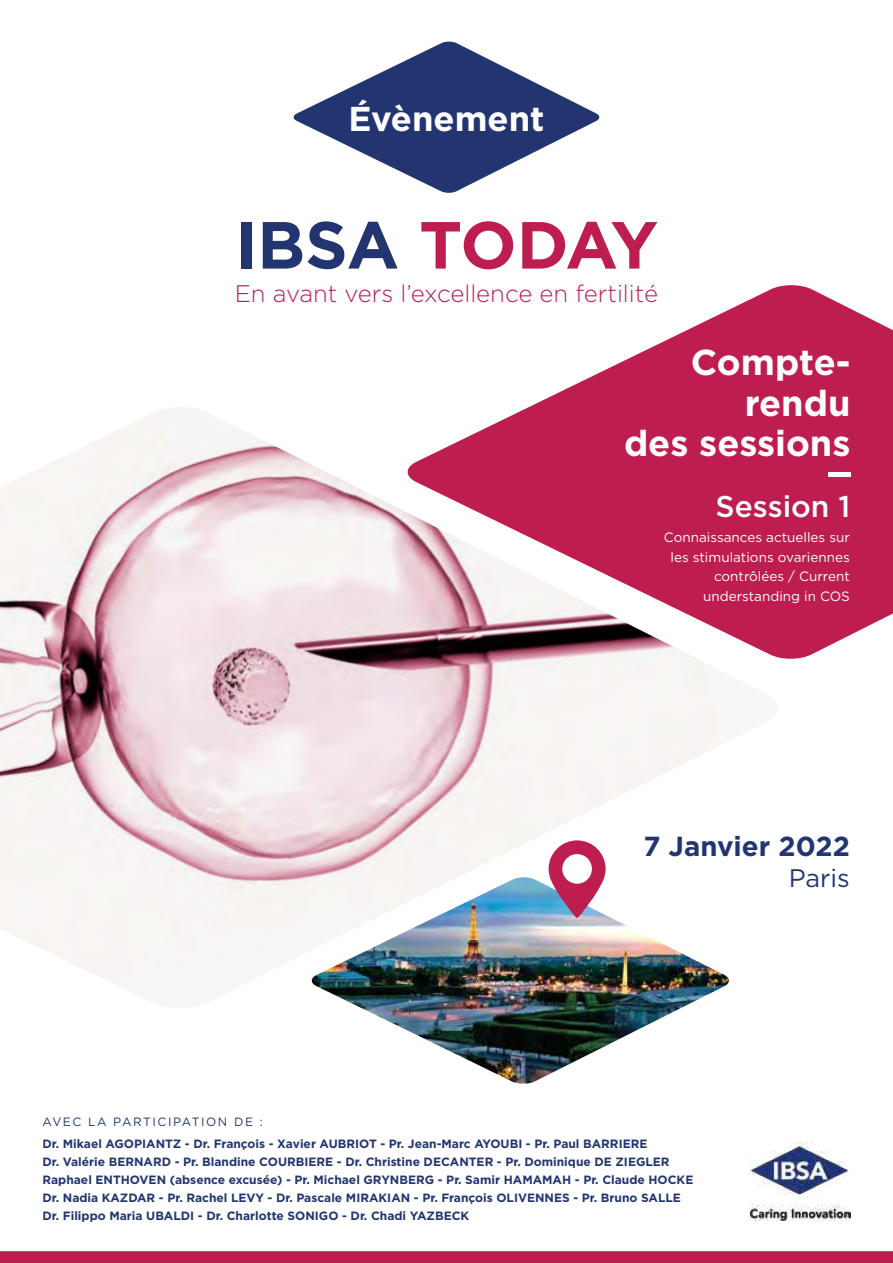
<style>
.page{position:relative;width:893px;height:1263px;background:#fff}
.page>*{position:absolute;margin:0;border:0;box-sizing:border-box;transform-origin:0 0}
.t1{font:700 66.45px "Gotham";letter-spacing:-.015em;color:#bd1e4f}
.t2{font:700 36px/40.5px "Gotham";color:#fff;text-align:right}
.t3{font:700 34.5px "Gotham";color:#fff}
.t4{font:500 30px "Gotham";color:#fff}
.t5{font:700 27.6px "Gotham";color:#223571}
.t6{font:25.35px "Gotham";color:#223571}
.t7{font:300 24px "Gotham";color:#bd1e4f}
.t8{font:13.5px/19.5px "Gotham";color:#fff;text-align:right}
.t9{font:700 12px/18px "Gotham";color:#223571}
.t10{font:12px "Gotham";letter-spacing:.13em;color:#223571}
.s1{color:#223571}
</style>
<div class="page">
<svg style="left:293px;top:41px;width:307px;height:152px;fill:#223571"></svg>
<svg style="left:533px;top:285px;width:360px;height:374px;fill:#bd1e4f"></svg>
<svg style="left:0;top:1251px;width:893px;height:12px;background:#be2151"></svg>
<img style="left:749px;top:1143px;width:101px;height:77px">
<hr style="left:828px;top:472px;width:22px;height:4px;background:#fff">
<img style="left:365px;top:1010px;width:312px;height:74px">
<img style="left:311px;top:405px;width:471px;height:605px">
<img style="left:0;top:407px;width:721px;height:574px">
<h3 class="t3" style="left:348px;top:96px;width:197px">Évènement</h3>
<h1 class="t1" style="left:235px;top:201px;width:425px"><span class="s1">IBSA</span> TODAY</h1>
<h3 class="t7" style="left:235px;top:279px;width:425px">En avant vers l’excellence en fertilité</h3>
<h2 class="t2" style="left:624px;top:342px;width:228px">Compte&shy;rendu<br>des sessions</h2>
<h3 class="t4" style="left:716px;top:486px;width:136px">Session 1</h3>
<p class="t8" style="left:664px;top:527px;width:187px">Connaissances actuelles sur les stimulations ovariennes contrôlées / Current understanding in COS</p>
<h3 class="t5" style="left:643px;top:828px;width:208px">7 Janvier 2022</h3>
<h3 class="t6" style="left:789px;top:862px;width:63px">Paris</h3>
<p class="t10" style="left:43px;top:1114px;width:222px">AVEC LA PARTICIPATION DE :</p>
<p class="t9" style="left:43px;top:1135px;width:652px">Dr. Mikael AGOPIANTZ - Dr. François - Xavier AUBRIOT - Pr. Jean-Marc AYOUBI - Pr. Paul BARRIERE<br>Dr. Valérie BERNARD - Pr. Blandine COURBIERE - Dr. Christine DECANTER - Pr. Dominique DE ZIEGLER Raphael ENTHOVEN (absence excusée) - Pr. Michael GRYNBERG - Pr. Samir HAMAMAH - Pr. Claude HOCKE Dr. Nadia KAZDAR - Pr. Rachel LEVY - Dr. Pascale MIRAKIAN - Pr. François OLIVENNES - Pr. Bruno SALLE Dr. Filippo Maria UBALDI - Dr. Charlotte SONIGO - Dr. Chadi YAZBECK</p>
</div>
